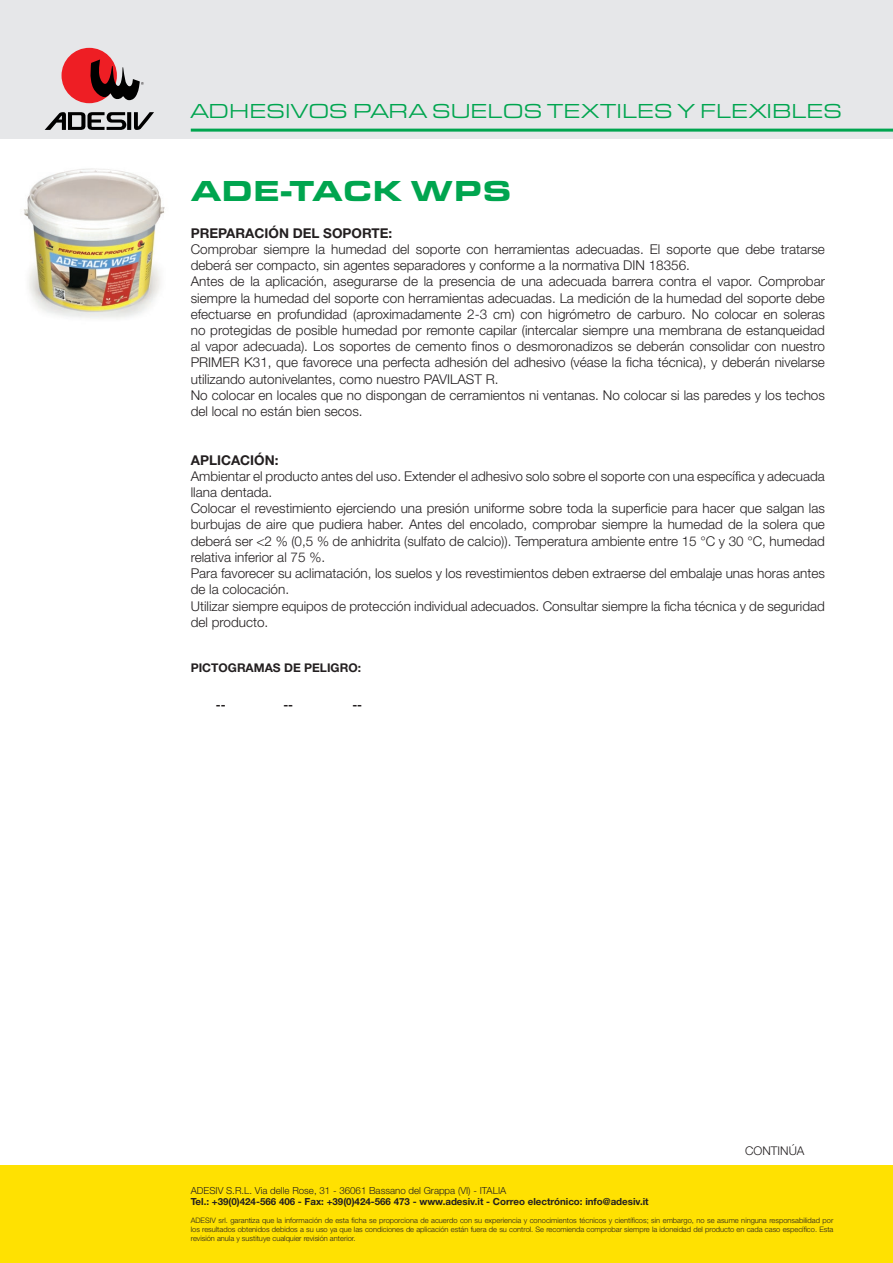
<style>
.page{position:relative;width:893px;height:1263px;background:#fff}
.page>*{position:absolute;margin:0;border:0;box-sizing:border-box;transform-origin:0 0}
.t1{font:900 30px "Eurostile Ext";color:#00a54f}
.t2{font:21px "Eurostile Ext";color:#00a54f}
.t3{font:300 13.5px/16.2px "Helvetica Neue LT Std";color:#231f20}
.t4{font:700 13.5px "Helvetica Neue LT Std";color:#231f20}
.t5{font:700 12px "Helvetica Neue LT Std";color:#231f20}
.t6{font:300 12px "Helvetica Neue LT Std";color:#231f20}
.t7{font:700 9.75px "Helvetica Neue LT Std";color:#231f20}
.t8{font:300 9.75px "Helvetica Neue LT Std";color:#231f20}
.t9{font:300 7.5px/9px "Helvetica Neue LT Std";color:#231f20;text-align:justify}
</style>
<div class="page">
<div style="left:0;top:0;width:893px;height:139px;background:#e6e7e9"></div>
<div style="left:0;top:1165px;width:893px;height:98px;background:#ffe101"></div>
<div style="left:62px;top:48px;width:55px;height:55px;background:#ee1e24;border-radius:50%"></div>
<svg style="left:90px;top:59px;width:54px;height:41px"></svg>
<svg style="left:45px;top:112px;width:109px;height:18px"></svg>
<hr style="left:191px;top:129px;width:702px;height:3px;background:#00a54f">
<img style="left:24px;top:168px;width:141px;height:151px">
<h2 class="t2" style="left:191px;top:96px;width:653px">ADHESIVOS PARA SUELOS TEXTILES Y FLEXIBLES</h2>
<h1 class="t1" style="left:191px;top:169px;width:323px">ADE-TACK WPS</h1>
<p class="t4" style="left:191px;top:225px;width:203px">PREPARACIÓN DEL SOPORTE:</p>
<p class="t3" style="left:191px;top:241px;width:636px">Comprobar siempre la humedad del soporte con herramientas adecuadas. El soporte que debe tratarse deberá ser compacto, sin agentes separadores y conforme a la normativa DIN 18356.<br>Antes de la aplicación, asegurarse de la presencia de una adecuada barrera contra el vapor. Comprobar siempre la humedad del soporte con herramientas adecuadas. La medición de la humedad del soporte debe efectuarse en profundidad (aproximadamente 2-3 cm) con higrómetro de carburo. No colocar en soleras no protegidas de posible humedad por remonte capilar (intercalar siempre una membrana de estanqueidad al vapor adecuada). Los soportes de cemento finos o desmoronadizos se deberán consolidar con nuestro PRIMER K31, que favorece una perfecta adhesión del adhesivo (véase la ficha técnica), y deberán nivelarse utilizando autonivelantes, como nuestro PAVILAST R.<br>No colocar en locales que no dispongan de cerramientos ni ventanas. No colocar si las paredes y los techos del local no están bien secos.</p>
<p class="t4" style="left:191px;top:451px;width:89px">APLICACIÓN:</p>
<p class="t3" style="left:191px;top:468px;width:636px">Ambientar el producto antes del uso. Extender el adhesivo solo sobre el soporte con una específica y adecuada llana dentada.<br>Colocar el revestimiento ejerciendo una presión uniforme sobre toda la superficie para hacer que salgan las burbujas de aire que pudiera haber. Antes del encolado, comprobar siempre la humedad de la solera que deberá ser &lt;2 % (0,5 % de anhidrita (sulfato de calcio)). Temperatura ambiente entre 15 °C y 30 °C, humedad relativa inferior al 75 %.<br>Para favorecer su aclimatación, los suelos y los revestimientos deben extraerse del embalaje unas horas antes de la colocación.<br>Utilizar siempre equipos de protección individual adecuados. Consultar siempre la ficha técnica y de seguridad del producto.</p>
<p class="t5" style="left:191px;top:660px;width:172px">PICTOGRAMAS DE PELIGRO:</p>
<p class="t5" style="left:216px;top:697px;width:11px">--</p>
<p class="t5" style="left:283px;top:697px;width:11px">--</p>
<p class="t5" style="left:352px;top:697px;width:11px">--</p>
<p class="t6" style="left:745px;top:1144px;width:61px">CONTINÚA</p>
<p class="t8" style="left:191px;top:1184px;width:317px">ADESIV S.R.L. Via delle Rose, 31 - 36061 Bassano del Grappa (VI) - ITALIA</p>
<p class="t7" style="left:191px;top:1196px;width:459px">Tel.: +39(0)424-566 406 - Fax: +39(0)424-566 473 - www.adesiv.it - Correo electrónico: info@adesiv.it</p>
<p class="t9" style="left:191px;top:1216px;width:644px">ADESIV srl. garantiza que la información de esta ficha se proporciona de acuerdo con su experiencia y conocimientos técnicos y científicos; sin embargo, no se asume ninguna responsabilidad por los resultados obtenidos debidos a su uso ya que las condiciones de aplicación están fuera de su control. Se recomienda comprobar siempre la idoneidad del producto en cada caso específico. Esta revisión anula y sustituye cualquier revisión anterior.</p>
</div>
